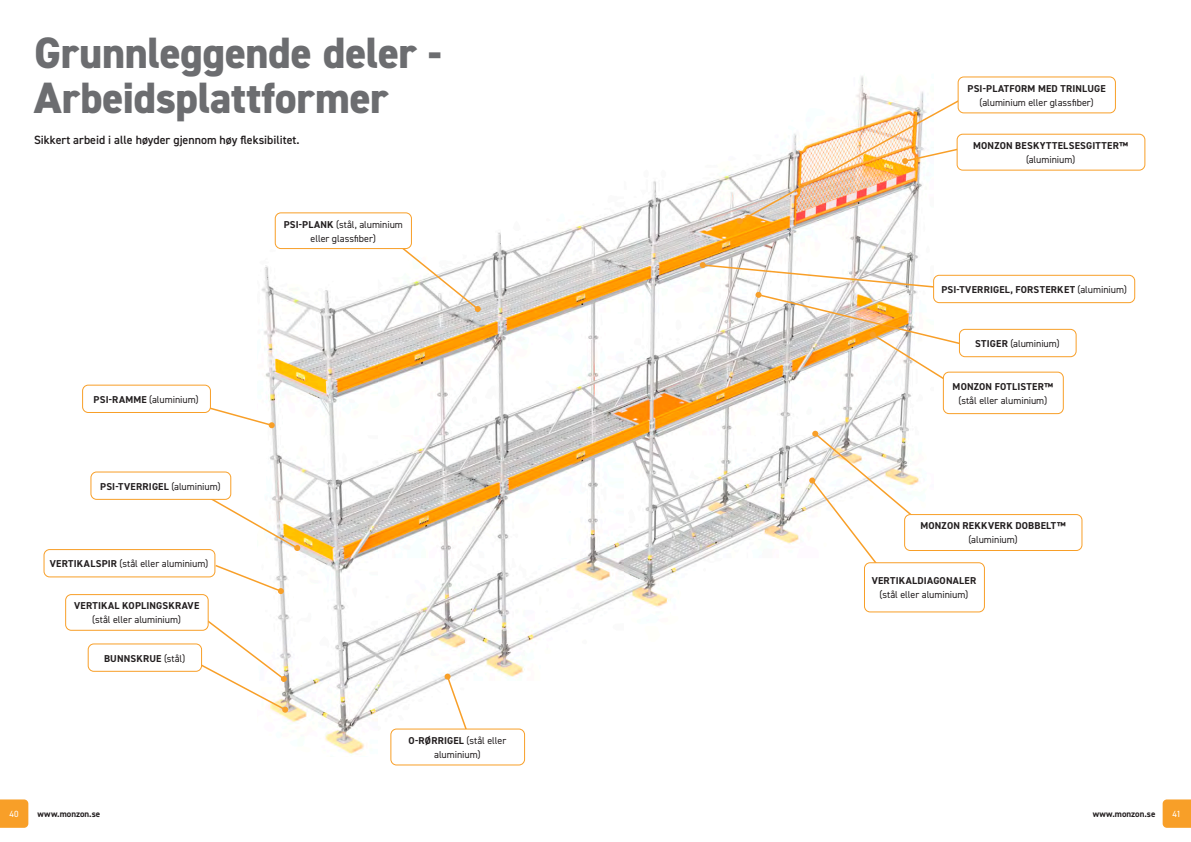
<style>
.page{position:relative;width:1191px;height:842px;background:#fff}
.page>*{position:absolute;margin:0;border:0;box-sizing:border-box;transform-origin:0 0}
.t1{font:800 44px/45px "DIN2014";letter-spacing:-.01em;color:#6c6d70}
.t2{font:600 12px "DIN2014";color:#231f20}
.t3{font:10px/14px "DIN2014";letter-spacing:-.01em;color:#231f20;text-align:center}
.t4{font:700 10px "DIN2014";letter-spacing:.02em;color:#231f20}
.t5{font:700 9px "DIN2014";color:#231f20}
.t6{font:9px "DIN2014";color:#fff}
.s1{font-weight:700}
.s2{font-weight:400}
</style>
<div class="page">
<img style="left:261px;top:76px;width:672px;height:680px">
<svg style="left:391px;top:239px;width:90px;height:73px"></svg>
<svg style="left:208px;top:399px;width:67px;height:29px"></svg>
<svg style="left:214px;top:564px;width:70px;height:30px"></svg>
<svg style="left:212px;top:492px;width:88px;height:59px"></svg>
<svg style="left:199px;top:614px;width:89px;height:99px"></svg>
<svg style="left:700px;top:262px;width:272px;height:125px"></svg>
<svg style="left:809px;top:431px;width:124px;height:140px"></svg>
<img style="left:737px;top:99px;width:229px;height:125px">
<svg style="left:444px;top:674px;width:27px;height:54px"></svg>
<svg style="left:0;top:799px;width:28px;height:29px"></svg>
<svg style="left:1162px;top:799px;width:29px;height:29px"></svg>
<div style="left:88px;top:644px;width:113px;height:27px;background:#fff;border-radius:6px"></div>
<div style="left:88px;top:643px;width:114px;height:29px;border:1px solid #f89f28;border-radius:6px"></div>
<div style="left:66px;top:595px;width:142px;height:35px;background:#fff;border-radius:6px"></div>
<div style="left:65px;top:594px;width:144px;height:37px;border:1px solid #f89f28;border-radius:6px"></div>
<div style="left:44px;top:549px;width:171px;height:28px;border:1px solid #f89f28;border-radius:6px"></div>
<div style="left:83px;top:385px;width:127px;height:27px;background:#fff;border-radius:6px"></div>
<div style="left:82px;top:385px;width:129px;height:28px;border:1px solid #f89f28;border-radius:6px"></div>
<div style="left:933px;top:275px;width:201px;height:28px;background:#fff;border-radius:6px"></div>
<div style="left:933px;top:275px;width:202px;height:28px;border:1px solid #f89f28;border-radius:6px"></div>
<div style="left:91px;top:472px;width:140px;height:27px;background:#fff;border-radius:6px"></div>
<div style="left:90px;top:471px;width:141px;height:29px;border:1px solid #f89f28;border-radius:6px"></div>
<div style="left:391px;top:729px;width:133px;height:36px;background:#fff;border-radius:6px"></div>
<div style="left:390px;top:728px;width:135px;height:37px;border:1px solid #f89f28;border-radius:6px"></div>
<div style="left:904px;top:515px;width:178px;height:35px;background:#fff;border-radius:6px"></div>
<div style="left:904px;top:514px;width:178px;height:37px;border:1px solid #f89f28;border-radius:6px"></div>
<div style="left:864px;top:563px;width:120px;height:49px;background:#fff;border-radius:6px"></div>
<div style="left:864px;top:562px;width:121px;height:50px;border:1px solid #f89f28;border-radius:6px"></div>
<div style="left:959px;top:329px;width:117px;height:28px;background:#fff;border-radius:6px"></div>
<div style="left:959px;top:329px;width:117px;height:28px;border:1px solid #f89f28;border-radius:6px"></div>
<div style="left:275px;top:213px;width:136px;height:36px;background:#fff;border-radius:6px"></div>
<div style="left:275px;top:212px;width:137px;height:37px;border:1px solid #f89f28;border-radius:6px"></div>
<div style="left:943px;top:372px;width:120px;height:42px;background:#fff;border-radius:6px"></div>
<div style="left:943px;top:372px;width:120px;height:42px;border:1px solid #f89f28;border-radius:6px"></div>
<div style="left:958px;top:77px;width:157px;height:36px;background:#fff;border-radius:6px"></div>
<div style="left:957px;top:76px;width:159px;height:37px;border:1px solid #f89f28;border-radius:6px"></div>
<div style="left:957px;top:134px;width:187px;height:36px;background:#fff;border-radius:6px"></div>
<div style="left:956px;top:134px;width:189px;height:37px;border:1px solid #f89f28;border-radius:6px"></div>
<h1 class="t1" style="left:34px;top:31px;width:409px">Grunnleggende deler -<br>Arbeidsplattformer</h1>
<p class="t2" style="left:34px;top:132px;width:267px">Sikkert arbeid i alle høyder gjennom høy fleksibilitet.</p>
<p class="t3" style="left:94px;top:392px;width:106px"><span class="s1">PSI-RAMME</span> (aluminium)</p>
<p class="t4" style="left:100px;top:479px;width:122px">PSI-TVERRIGEL <span class="s2">(aluminium)</span></p>
<p class="t3" style="left:50px;top:556px;width:160px"><span class="s1">VERTIKALSPIR</span> (stål eller aluminium)</p>
<p class="t4" style="left:74px;top:599px;width:127px">VERTIKAL KOPLINGSKRAVE</p>
<p class="t3" style="left:92px;top:613px;width:90px">(stål eller aluminium)</p>
<p class="t4" style="left:104px;top:651px;width:83px">BUNNSKRUE <span class="s2">(stål)</span></p>
<p class="t3" style="left:284px;top:217px;width:121px"><span class="s1">PSI-PLANK</span> (stål, aluminium eller glassfiber)</p>
<p class="t3" style="left:408px;top:733px;width:99px"><span class="s1">O-RØRRIGEL</span> (stål eller aluminium)</p>
<p class="t4" style="left:967px;top:82px;width:140px">PSI-PLATFORM MED TRINLUGE</p>
<p class="t3" style="left:979px;top:95px;width:116px">(aluminium eller glassfiber)</p>
<p class="t4" style="left:973px;top:139px;width:156px">MONZON BESKYTTELSESGITTER™</p>
<p class="t3" style="left:1026px;top:152px;width:51px">(aluminium)</p>
<p class="t4" style="left:941px;top:283px;width:187px">PSI-TVERRIGEL, FORSTERKET <span class="s2">(aluminium)</span></p>
<p class="t3" style="left:975px;top:336px;width:86px"><span class="s1">STIGER</span> (aluminium)</p>
<p class="t4" style="left:952px;top:380px;width:102px">MONZON FOTLISTER™</p>
<p class="t3" style="left:958px;top:393px;width:90px">(stål eller aluminium)</p>
<p class="t4" style="left:920px;top:519px;width:147px">MONZON REKKVERK DOBBELT™</p>
<p class="t3" style="left:968px;top:533px;width:51px">(aluminium)</p>
<p class="t4" style="left:871px;top:574px;width:106px">VERTIKALDIAGONALER</p>
<p class="t3" style="left:879px;top:588px;width:90px">(stål eller aluminium)</p>
<p class="t6" style="left:10px;top:808px;width:11px">40</p>
<p class="t5" style="left:38px;top:808px;width:64px">www.monzon.se</p>
<p class="t5" style="left:1092px;top:808px;width:64px">www.monzon.se</p>
<p class="t6" style="left:1172px;top:808px;width:10px">41</p>
</div>
